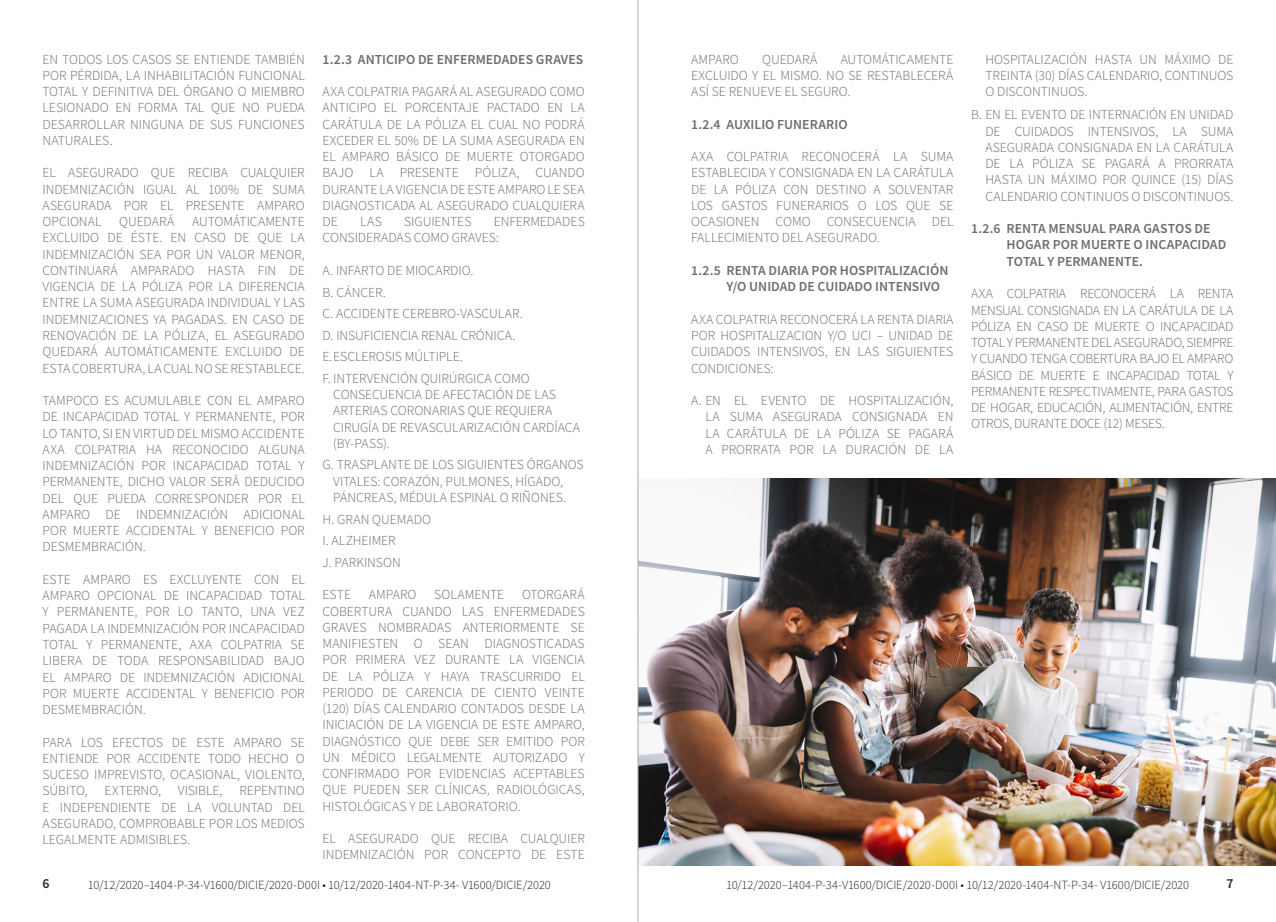
<style>
.page{position:relative;width:1276px;height:922px;background:#fff}
.page>*{position:absolute;margin:0;border:0;box-sizing:border-box;transform-origin:0 0}
.Parrafo{font:300 13.75px/16.2px "Source Sans Pro";letter-spacing:-.005em;color:#6c6d70;text-align:justify}
._1_1_1{font:600 13.75px/16.2px "Source Sans Pro";color:#6c6d70}
.t1{font:600 13.75px "Source Sans Pro";color:#231f20}
.t2{font:300 12.5px "Source Sans Pro";letter-spacing:-.005em;color:#231f20}
</style>
<div class="page">
<img style="left:638px;top:478px;width:638px;height:387px">
<hr style="left:637px;top:0;width:1px;height:921px;background:#a8a9ad">
<p class="Parrafo" style="left:43px;top:51px;width:264px">EN TODOS LOS CASOS SE ENTIENDE TAMBIÉN POR PÉRDIDA, LA INHABILITACIÓN FUNCIONAL TOTAL Y DEFINITIVA DEL ÓRGANO O MIEMBRO LESIONADO EN FORMA TAL QUE NO PUEDA DESARROLLAR NINGUNA DE SUS FUNCIONES NATURALES.</p>
<p class="Parrafo" style="left:43px;top:165px;width:264px">EL ASEGURADO QUE RECIBA CUALQUIER INDEMNIZACIÓN IGUAL AL 100% DE SUMA ASEGURADA POR EL PRESENTE AMPARO OPCIONAL</p>
<p class="Parrafo" style="left:43px;top:213px;width:264px;text-indent:149px">AUTOMÁTICAMENTE EXCLUIDO DE ÉSTE. EN CASO DE QUE LA INDEMNIZACIÓN SEA POR UN VALOR MENOR, CONTINUARÁ AMPARADO HASTA FIN DE VIGENCIA DE LA PÓLIZA POR LA DIFERENCIA ENTRE LA SUMA ASEGURADA INDIVIDUAL Y LAS INDEMNIZACIONES YA PAGADAS. EN CASO DE RENOVACIÓN DE LA PÓLIZA, EL ASEGURADO QUEDARÁ AUTOMÁTICAMENTE EXCLUIDO DE ESTA COBERTURA, LA CUAL NO SE RESTABLECE.</p>
<p class="Parrafo" style="left:43px;top:392px;width:264px">TAMPOCO ES ACUMULABLE CON EL AMPARO DE INCAPACIDAD TOTAL Y PERMANENTE, POR LO TANTO, SI EN VIRTUD DEL MISMO ACCIDENTE AXA COLPATRIA HA RECONOCIDO ALGUNA INDEMNIZACIÓN POR INCAPACIDAD TOTAL Y PERMANENTE, DICHO VALOR SERÁ DEDUCIDO DEL QUE PUEDA CORRESPONDER POR EL AMPARO DE INDEMNIZACIÓN ADICIONAL POR MUERTE ACCIDENTAL Y BENEFICIO POR DESMEMBRACIÓN.</p>
<p class="Parrafo" style="left:43px;top:571px;width:264px">ESTE AMPARO ES EXCLUYENTE CON EL AMPARO OPCIONAL DE INCAPACIDAD TOTAL Y PERMANENTE, POR LO TANTO, UNA VEZ PAGADA LA INDEMNIZACIÓN POR INCAPACIDAD TOTAL Y PERMANENTE, AXA COLPATRIA SE LIBERA DE TODA RESPONSABILIDAD BAJO EL AMPARO DE INDEMNIZACIÓN ADICIONAL POR MUERTE ACCIDENTAL Y BENEFICIO POR DESMEMBRACIÓN.</p>
<p class="Parrafo" style="left:43px;top:733px;width:264px">PARA LOS EFECTOS DE ESTE AMPARO SE ENTIENDE POR ACCIDENTE TODO HECHO O SUCESO IMPREVISTO, OCASIONAL, VIOLENTO, SÚBITO, EXTERNO, VISIBLE, REPENTINO E INDEPENDIENTE DE LA VOLUNTAD DEL ASEGURADO, COMPROBABLE POR LOS MEDIOS LEGALMENTE ADMISIBLES.</p>
<p class="Parrafo" style="left:119px;top:213px;width:57px">QUEDARÁ</p>
<p class="_1_1_1" style="left:322px;top:51px;width:262px">1.2.3 ANTICIPO DE ENFERMEDADES GRAVES</p>
<p class="Parrafo" style="left:322px;top:83px;width:264px">AXA COLPATRIA PAGARÁ AL ASEGURADO COMO ANTICIPO EL PORCENTAJE PACTADO EN LA CARÁTULA DE LA PÓLIZA EL CUAL NO PODRÁ EXCEDER EL 50% DE LA SUMA ASEGURADA EN EL AMPARO BÁSICO DE MUERTE OTORGADO BAJO LA PRESENTE PÓLIZA, CUANDO DURANTE LA VIGENCIA DE ESTE AMPARO LE SEA DIAGNOSTICADA AL ASEGURADO CUALQUIERA DE</p>
<p class="Parrafo" style="left:322px;top:213px;width:264px;text-indent:171px">ENFERMEDADES<br>CONSIDERADAS COMO GRAVES:</p>
<p class="Parrafo" style="left:322px;top:262px;width:152px">A. INFARTO DE MIOCARDIO.</p>
<p class="Parrafo" style="left:322px;top:284px;width:65px">B. CÁNCER.</p>
<p class="Parrafo" style="left:322px;top:305px;width:202px">C. ACCIDENTE CEREBRO-VASCULAR.</p>
<p class="Parrafo" style="left:322px;top:327px;width:195px">D. INSUFICIENCIA RENAL CRÓNICA.</p>
<p class="Parrafo" style="left:322px;top:348px;width:142px">E.ESCLEROSIS MÚLTIPLE.</p>
<p class="Parrafo" style="left:333px;top:370px;width:248px;text-align:left;text-indent:-11px">F. INTERVENCIÓN QUIRÚRGICA COMO<br>CONSECUENCIA DE AFECTACIÓN DE LAS<br>ARTERIAS CORONARIAS QUE REQUIERA<br>CIRUGÍA DE REVASCULARIZACIÓN CARDÍACA (BY-PASS).</p>
<p class="Parrafo" style="left:333px;top:456px;width:252px;text-align:left;text-indent:-11px">G. TRASPLANTE DE LOS SIGUIENTES ÓRGANOS<br>VITALES: CORAZÓN, PULMONES, HÍGADO,<br>PÁNCREAS, MÉDULA ESPINAL O RIÑONES.</p>
<p class="Parrafo" style="left:322px;top:510px;width:110px">H. GRAN QUEMADO</p>
<p class="Parrafo" style="left:322px;top:532px;width:75px">I. ALZHEIMER</p>
<p class="Parrafo" style="left:322px;top:554px;width:80px">J. PARKINSON</p>
<p class="Parrafo" style="left:322px;top:586px;width:30px">ESTE</p>
<p class="Parrafo" style="left:369px;top:586px;width:49px">AMPARO</p>
<p class="Parrafo" style="left:434px;top:586px;width:71px">SOLAMENTE</p>
<p class="Parrafo" style="left:360px;top:213px;width:23px">LAS</p>
<p class="Parrafo" style="left:404px;top:213px;width:69px">SIGUIENTES</p>
<p class="Parrafo" style="left:322px;top:586px;width:264px;text-indent:199px">OTORGARÁ COBERTURA CUANDO LAS ENFERMEDADES GRAVES NOMBRADAS ANTERIORMENTE SE MANIFIESTEN O SEAN DIAGNOSTICADAS POR PRIMERA VEZ DURANTE LA VIGENCIA DE LA PÓLIZA Y HAYA TRASCURRIDO EL PERIODO DE CARENCIA DE CIENTO VEINTE (120) DÍAS CALENDARIO CONTADOS DESDE LA INICIACIÓN DE LA VIGENCIA DE ESTE AMPARO, DIAGNÓSTICO QUE DEBE SER EMITIDO POR UN MÉDICO LEGALMENTE AUTORIZADO Y CONFIRMADO POR EVIDENCIAS ACEPTABLES QUE PUEDEN SER CLÍNICAS, RADIOLÓGICAS, HISTOLÓGICAS Y DE LABORATORIO.</p>
<p class="Parrafo" style="left:322px;top:830px;width:264px">EL ASEGURADO QUE RECIBA CUALQUIER<br>INDEMNIZACIÓN POR CONCEPTO DE ESTE</p>
<p class="Parrafo" style="left:691px;top:51px;width:49px">AMPARO</p>
<p class="Parrafo" style="left:762px;top:51px;width:57px">QUEDARÁ</p>
<p class="Parrafo" style="left:691px;top:51px;width:264px;text-indent:149px">AUTOMÁTICAMENTE EXCLUIDO Y EL MISMO. NO SE RESTABLECERÁ ASÍ SE RENUEVE EL SEGURO.</p>
<p class="_1_1_1" style="left:691px;top:116px;width:158px">1.2.4 AUXILIO FUNERARIO</p>
<p class="Parrafo" style="left:691px;top:148px;width:264px">AXA COLPATRIA RECONOCERÁ LA SUMA ESTABLECIDA Y CONSIGNADA EN LA CARÁTULA DE LA PÓLIZA CON DESTINO A SOLVENTAR LOS GASTOS FUNERARIOS O LOS QUE SE OCASIONEN COMO CONSECUENCIA DEL FALLECIMIENTO DEL ASEGURADO.</p>
<p class="_1_1_1" style="left:726px;top:262px;width:223px;text-indent:-35px">1.2.5 RENTA DIARIA POR HOSPITALIZACIÓN<br>Y/O UNIDAD DE CUIDADO INTENSIVO</p>
<p class="Parrafo" style="left:691px;top:311px;width:264px">AXA COLPATRIA RECONOCERÁ LA RENTA DIARIA POR HOSPITALIZACION Y/O UCI – UNIDAD DE CUIDADOS INTENSIVOS, EN LAS SIGUIENTES CONDICIONES:</p>
<p class="Parrafo" style="left:705px;top:392px;width:250px;text-indent:-14px">A. EN EL EVENTO DE HOSPITALIZACIÓN, LA SUMA ASEGURADA CONSIGNADA EN LA CARÁTULA DE LA PÓLIZA SE PAGARÁ A PRORRATA POR LA DURACIÓN DE LA</p>
<p class="Parrafo" style="left:985px;top:51px;width:250px">HOSPITALIZACIÓN HASTA UN MÁXIMO DE TREINTA (30) DÍAS CALENDARIO, CONTINUOS O DISCONTINUOS.</p>
<p class="Parrafo" style="left:985px;top:107px;width:250px;text-indent:-14px">B. EN EL EVENTO DE INTERNACIÓN EN UNIDAD DE CUIDADOS INTENSIVOS, LA SUMA ASEGURADA CONSIGNADA EN LA CARÁTULA DE LA PÓLIZA SE PAGARÁ A PRORRATA HASTA UN MÁXIMO POR QUINCE (15) DÍAS CALENDARIO CONTINUOS O DISCONTINUOS.</p>
<p class="_1_1_1" style="left:1006px;top:220px;width:221px;text-indent:-35px">1.2.6 RENTA MENSUAL PARA GASTOS DE<br>HOGAR POR MUERTE O INCAPACIDAD<br>TOTAL Y PERMANENTE.</p>
<p class="Parrafo" style="left:971px;top:285px;width:264px">AXA COLPATRIA RECONOCERÁ LA RENTA MENSUAL CONSIGNADA EN LA CARÁTULA DE LA PÓLIZA EN CASO DE MUERTE O INCAPACIDAD TOTAL Y PERMANENTE DEL ASEGURADO, SIEMPRE Y CUANDO TENGA COBERTURA BAJO EL AMPARO BÁSICO DE MUERTE E INCAPACIDAD TOTAL Y PERMANENTE RESPECTIVAMENTE, PARA GASTOS DE HOGAR, EDUCACIÓN, ALIMENTACIÓN, ENTRE OTROS, DURANTE DOCE (12) MESES.</p>
<p class="t1" style="left:43px;top:874px;width:9px">6</p>
<p class="t2" style="left:88px;top:876px;width:464px">10/12/2020–1404-P-34-V1600/DICIE/2020-D00I • 10/12/2020-1404-NT-P-34- V1600/DICIE/2020</p>
<p class="t2" style="left:726px;top:876px;width:464px">10/12/2020–1404-P-34-V1600/DICIE/2020-D00I • 10/12/2020-1404-NT-P-34- V1600/DICIE/2020</p>
<p class="t1" style="left:1226px;top:874px;width:9px">7</p>
</div>
